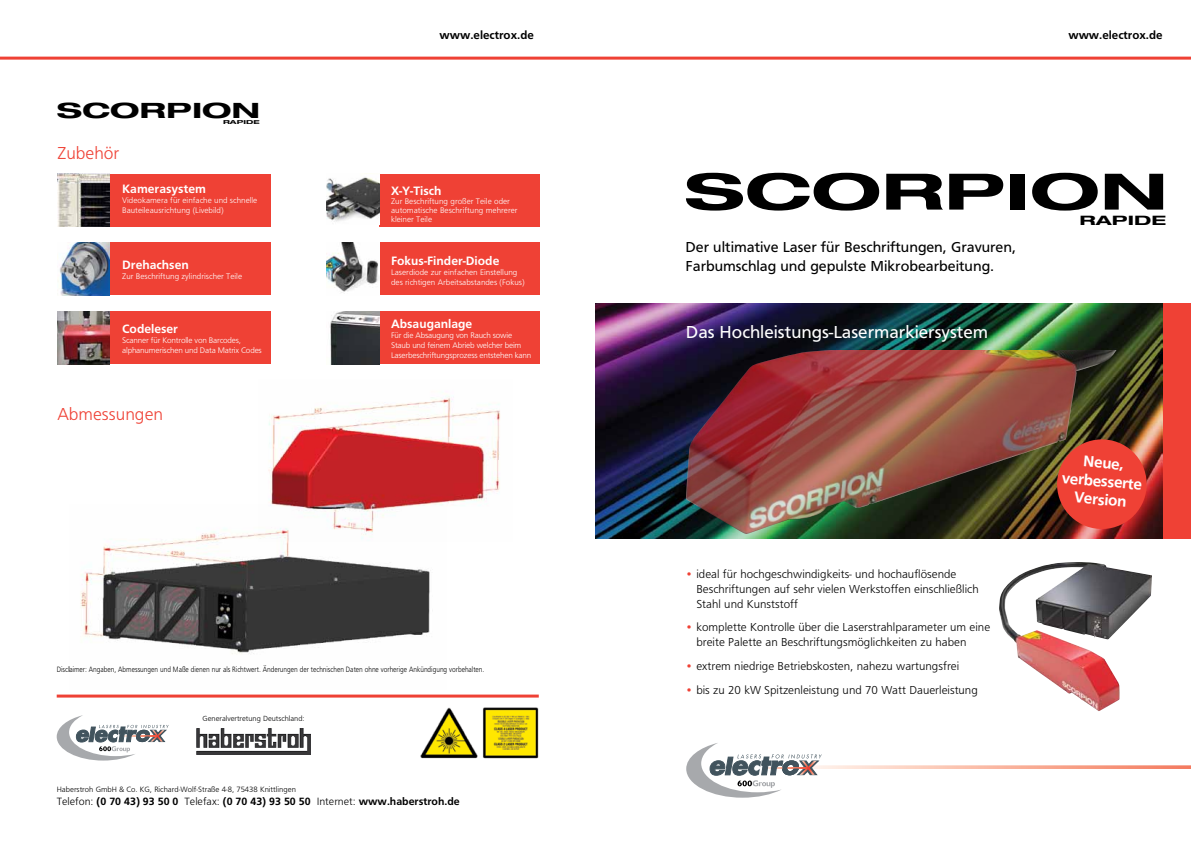
<style>
.page{position:relative;width:1191px;height:842px;background:#fff}
.page>*{position:absolute;margin:0;border:0;box-sizing:border-box;transform-origin:0 0}
.t1{font:700 expanded 50.2px "Helvetica Neue";color:#000;scale:1.47 1}
.t2{font:700 expanded 21.1px "Helvetica Neue";color:#000;scale:1.47 1}
.t3{font:18px "Frutus T";color:#fff}
.t4{font:300 18px "Frutus T";color:#ef4135}
.t5{font:500 16px/18.4px "Frutus T";color:#fff;text-align:center}
.t6{font:15px/19px "Frutus T";color:#000}
.t7{font:700 expanded 13px "Helvetica Neue";color:#000;scale:1.47 1}
.t8{font:500 12.6px "Frutus T";color:#fff}
.t9{font:300 12px/15px "Frutus T";color:#000}
.t10{font:500 12px "Frutus T";color:#000}
.t11{font:500 11px "Frutus T";color:#000}
.t12{font:300 8.4px/10.1px "Frutus T";color:#fff}
.t13{font:300 8.4px/10.1px "Frutus T";letter-spacing:-.02em;color:#fff}
.t14{font:300 8px "Frutus T";color:#000;scale:.85 1}
.t15{font:300 8px "Frutus T";color:#000}
.t16{font:300 7.7px "Frutus T";color:#000}
.t17{font:700 expanded 5.5px "Helvetica Neue";color:#000;scale:1.47 1}
.s1{font-weight:300}
.s2{color:#ef4135}
</style>
<div class="page">
<div style="left:595px;top:303px;width:596px;height:236px;background:#ef4135"></div>
<img style="left:595px;top:303px;width:567px;height:236px">
<img style="left:657px;top:350px;width:460px;height:184px">
<hr style="left:0;top:57px;width:1191px;height:3px;background:#ef4135">
<hr style="left:57px;top:694px;width:482px;height:3px;background:#ef4135">
<img style="left:268px;top:397px;width:232px;height:108px">
<img style="left:80px;top:505px;width:362px;height:149px">
<img style="left:57px;top:174px;width:53px;height:52px">
<div style="left:110px;top:174px;width:161px;height:52px;background:#ef4135"></div>
<div style="left:379px;top:174px;width:160px;height:52px;background:#ef4135"></div>
<img style="left:327px;top:177px;width:52px;height:45px">
<img style="left:58px;top:243px;width:52px;height:52px">
<div style="left:110px;top:243px;width:161px;height:52px;background:#ef4135"></div>
<div style="left:379px;top:243px;width:160px;height:52px;background:#ef4135"></div>
<img style="left:327px;top:243px;width:52px;height:50px">
<img style="left:57px;top:312px;width:53px;height:52px">
<div style="left:110px;top:312px;width:161px;height:52px;background:#ef4135"></div>
<div style="left:379px;top:312px;width:160px;height:52px;background:#ef4135"></div>
<img style="left:330px;top:312px;width:49px;height:52px">
<img style="left:1052px;top:434px;width:99px;height:100px">
<img style="left:999px;top:562px;width:153px;height:149px">
<svg style="left:822px;top:765px;width:369px;height:4px"></svg>
<svg style="left:686px;top:743px;width:136px;height:55px"></svg>
<svg style="left:57px;top:715px;width:112px;height:45px"></svg>
<img style="left:196px;top:728px;width:115px;height:26px">
<img style="left:420px;top:707px;width:119px;height:52px">
<h2 class="t2" style="left:57px;top:97px;width:140px">SCORPION</h2>
<p class="t17" style="left:223px;top:119px;width:26px">RAPIDE</p>
<h3 class="t4" style="left:57px;top:142px;width:64px">Zubehör</h3>
<p class="t8" style="left:122px;top:182px;width:85px">Kamerasystem</p>
<p class="t12" style="left:122px;top:195px;width:137px">Videokamera für einfache und schnelle<br>Bauteileausrichtung (Livebild)</p>
<p class="t8" style="left:122px;top:257px;width:68px">Drehachsen</p>
<p class="t12" style="left:122px;top:271px;width:121px">Zur Beschriftung zylindrischer Teile</p>
<p class="t8" style="left:122px;top:321px;width:57px">Codeleser</p>
<p class="t13" style="left:122px;top:335px;width:141px">Scanner für Kontrolle von Barcodes, alphanumerischen und Data Matrix Codes</p>
<h3 class="t4" style="left:57px;top:404px;width:107px">Abmessungen</h3>
<p class="t10" style="left:439px;top:28px;width:96px">www.electrox.de</p>
<p class="t8" style="left:391px;top:183px;width:52px">X-Y-Tisch</p>
<p class="t12" style="left:391px;top:196px;width:128px;line-height:9px">Zur Beschriftung großer Teile oder automatische Beschriftung mehrerer kleiner Teile</p>
<p class="t8" style="left:391px;top:253px;width:110px">Fokus-Finder-Diode</p>
<p class="t12" style="left:391px;top:267px;width:135px">Laserdiode zur einfachen Einstellung des richtigen Arbeitsabstandes (Fokus)</p>
<p class="t8" style="left:391px;top:316px;width:83px">Absauganlage</p>
<p class="t13" style="left:391px;top:330px;width:142px">Für die Absaugung von Rauch sowie<br>Staub und feinem Abrieb welcher beim<br>Laserbeschriftungsprozess entstehen kann</p>
<p class="t14" style="left:57px;top:665px;width:504px">Disclaimer: Angaben, Abmessungen und Maße dienen nur als Richtwert. Änderungen der technischen Daten ohne vorherige Ankündigung vorbehalten.</p>
<p class="t16" style="left:202px;top:714px;width:104px">Generalvertretung Deutschland:</p>
<p class="t15" style="left:57px;top:784px;width:241px">Haberstroh GmbH &amp; Co. KG, Richard-Wolf-Straße 4-8, 75438 Knittlingen</p>
<p class="t11" style="left:57px;top:795px;width:404px"><span class="s1">Telefon:</span> (0 70 43) 93 50 0 <span class="s1">Telefax:</span> (0 70 43) 93 50 50 <span class="s1">Internet:</span> www.haberstroh.de</p>
<p class="t10" style="left:1068px;top:28px;width:96px">www.electrox.de</p>
<h1 class="t1" style="left:684px;top:160px;width:330px">SCORPION</h1>
<p class="t7" style="left:1079px;top:212px;width:60px">RAPIDE</p>
<p class="t6" style="left:685px;top:237px;width:332px">Der ultimative Laser für Beschriftungen, Gravuren,<br>Farbumschlag und gepulste Mikrobearbeitung.</p>
<h3 class="t3" style="left:686px;top:322px;width:303px">Das Hochleistungs-Lasermarkiersystem</h3>
<p class="t9" style="left:696px;top:566px;width:284px;text-indent:-11px"><span class="s2">•</span> ideal für hochgeschwindigkeits- und hochauflösende<br>Beschriftungen auf sehr vielen Werkstoffen einschließlich<br>Stahl und Kunststoff</p>
<p class="t9" style="left:696px;top:620px;width:295px;text-indent:-11px"><span class="s2">•</span> komplette Kontrolle über die Laserstrahlparameter um eine breite Palette an Beschriftungsmöglichkeiten zu haben</p>
<p class="t9" style="left:685px;top:658px;width:276px"><span class="s2">•</span> extrem niedrige Betriebskosten, nahezu wartungsfrei</p>
<p class="t9" style="left:685px;top:682px;width:294px"><span class="s2">•</span> bis zu 20 kW Spitzenleistung und 70 Watt Dauerleistung</p>
<h3 class="t5" style="left:1064px;top:450px;width:82px;rotate:5deg">Neue, verbesserte<br>Version</h3>
</div>
